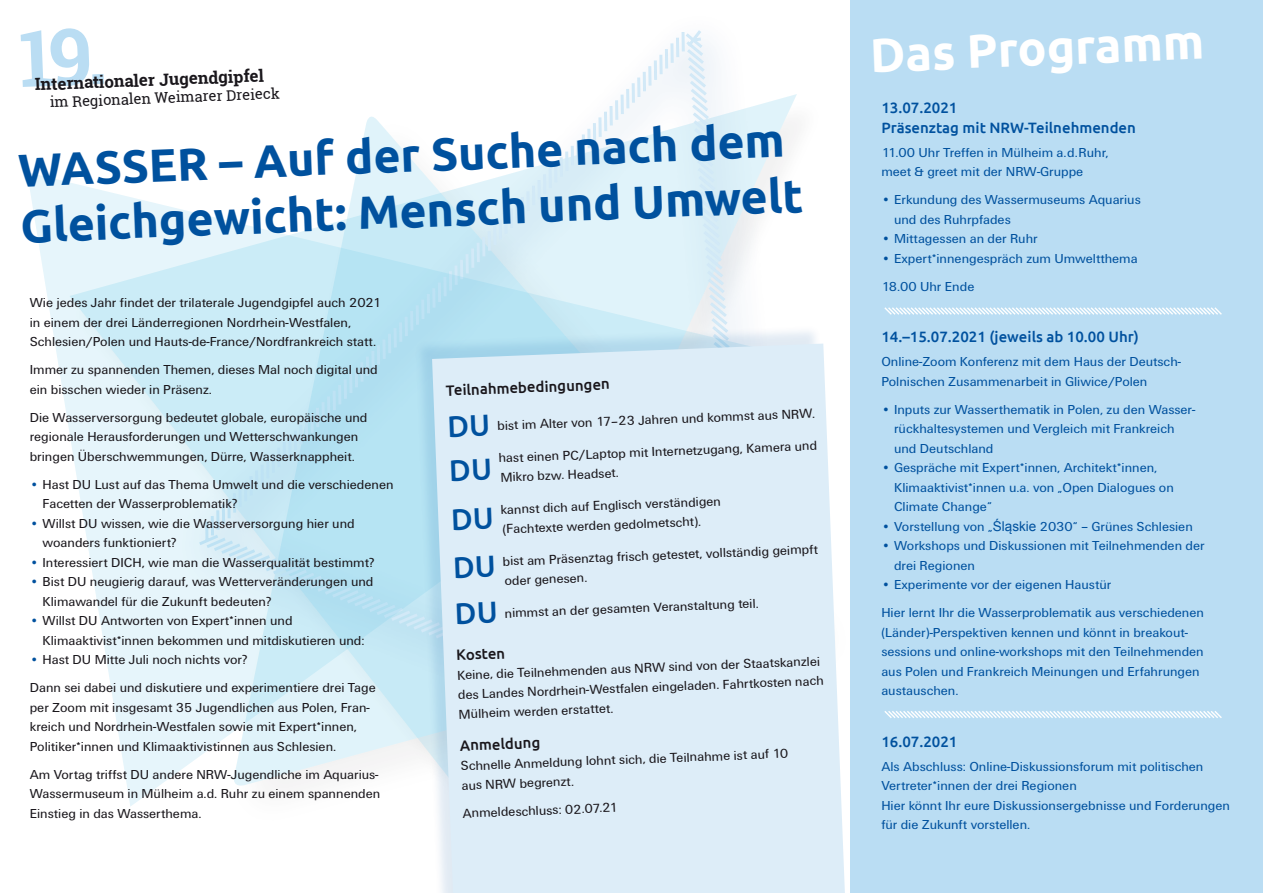
<style>
.page{position:relative;width:1263px;height:893px;background:#fff}
.page>*{position:absolute;margin:0;border:0;box-sizing:border-box;transform-origin:0 0}
.Subhead{font:700 48px "Ubuntu";color:#fff}
.Head{font:700 46.5px/55.9px "Ubuntu";color:#00519e}
.Head-2{font:700 16.8px "Roboto Slab";color:#1a171c}
.Subhead_schwarz{font:500 15px/19.5px "Ubuntu";color:#00519e}
.Subhead_schwarz-2{font:500 15px "Ubuntu";color:#1a171c}
.Head-3{font:14.7px "Roboto Slab";color:#1a171c}
.Fließtext_linksbündi{font:13.5px/19.5px "U001 T";color:#1a171c}
.Einzug{font:13.5px/19.5px "U001 T";color:#00519e}
.Fließtext_linksbündi-2{font:13.5px/19.5px "U001 T";color:#00519e}
.Einzug-2{font:13.5px/19.5px "U001 T";color:#1a171c}
.s1{color:#00519e}
.s2{font-family:"Ubuntu";font-weight:500;font-size:30px;color:#00519e}
.s3{font-family:"Arial"}
</style>
<div class="page">
<div style="left:850px;top:0;width:413px;height:893px;background:#baddf3"></div>
<svg style="left:884px;top:307px;width:338px;height:8px"></svg>
<svg style="left:884px;top:711px;width:338px;height:7px"></svg>
<div style="left:220px;top:104px;width:644px;height:731px;background:#1a171c;opacity:.5"></div>
<div style="left:176px;top:6px;width:633px;height:798px;background:#fff"></div>
<svg style="left:356px;top:30px;width:413px;height:178px"></svg>
<svg style="left:27px;top:172px;width:734px;height:635px"></svg>
<div style="left:414px;top:325px;width:431px;height:568px;background:#00519e;opacity:.12"></div>
<div style="left:432px;top:344px;width:413px;height:549px;background:#ddedf8"></div>
<svg style="left:451px;top:458px;width:39px;height:23px"></svg>
<svg style="left:453px;top:507px;width:39px;height:23px"></svg>
<p class="Head-2" style="left:34px;top:72px;width:231px;rotate:-2deg">Internationaler Jugendgipfel</p>
<p class="Head-3" style="left:50px;top:92px;width:232px;rotate:-2deg">im Regionalen Weimarer Dreieck</p>
<p class="Head" style="left:17px;top:140px;width:785px;rotate:-2deg">WASSER – Auf der Suche nach dem<br>Gleichgewicht: Mensch und Umwelt</p>
<p class="Fließtext_linksbündi" style="left:30px;top:293px;width:353px">Wie jedes Jahr findet der trilaterale Jugendgipfel auch 2021 in einem der drei Länderregionen Nordrhein-Westfalen,<br>Schlesien/Polen und Hauts-de-France/Nordfrankreich statt.</p>
<p class="Fließtext_linksbündi" style="left:30px;top:360px;width:350px">Immer zu spannenden Themen, dieses Mal noch digital und ein bisschen wieder in Präsenz.</p>
<p class="Fließtext_linksbündi" style="left:30px;top:408px;width:339px">Die Wasserversorgung bedeutet globale, europäische und regionale Herausforderungen und Wetterschwankungen bringen Überschwemmungen, Dürre, Wasserknappheit.</p>
<p class="Einzug-2" style="left:43px;top:475px;width:352px;text-indent:-13px"><span class="s1">•</span> Hast DU Lust auf das Thema Umwelt und die verschiedenen<br>Facetten der Wasserproblematik?</p>
<p class="Einzug-2" style="left:43px;top:514px;width:314px;text-indent:-13px"><span class="s1">•</span> Willst DU wissen, wie die Wasserversorgung hier und woanders funktioniert?</p>
<p class="Einzug-2" style="left:30px;top:553px;width:346px"><span class="s1">•</span> Interessiert DICH, wie man die Wasserqualität bestimmt?</p>
<p class="Einzug-2" style="left:43px;top:572px;width:332px;text-indent:-13px"><span class="s1">•</span> Bist DU neugierig darauf, was Wetterveränderungen und<br>Klimawandel für die Zukunft bedeuten?</p>
<p class="Einzug-2" style="left:43px;top:611px;width:324px;text-indent:-13px"><span class="s1">•</span> Willst DU Antworten von Expert*innen und<br>Klimaaktivist*innen bekommen und mitdiskutieren und:</p>
<p class="Einzug-2" style="left:30px;top:650px;width:219px"><span class="s1">•</span> Hast DU Mitte Juli noch nichts vor?</p>
<p class="Fließtext_linksbündi" style="left:30px;top:678px;width:348px">Dann sei dabei und diskutiere und experimentiere drei Tage per Zoom mit insgesamt 35 Jugendlichen aus Polen, Fran&shy;kreich und Nordrhein-Westfalen sowie mit Expert*innen, Politiker*innen und Klimaaktivistinnen aus Schlesien.</p>
<p class="Fließtext_linksbündi" style="left:30px;top:765px;width:352px">Am Vortag triffst DU andere NRW-Jugendliche im Aquarius-<br>Wassermuseum in Mülheim a.d. Ruhr zu einem spannenden<br>Einstieg in das Wasserthema.</p>
<p class="Subhead_schwarz-2" style="left:446px;top:380px;width:165px;rotate:-2deg">Teilnahmebedingungen</p>
<p class="Fließtext_linksbündi" style="left:447px;top:417px;width:369px;rotate:-2deg"><span class="s2">DU</span> bist im Alter von 17–23 Jahren und kommst aus NRW.</p>
<p class="Fließtext_linksbündi" style="left:498px;top:447px;width:320px;line-height:20px;rotate:-2deg">hast einen PC/Laptop mit Internetzugang, Kamera und<br>Mikro bzw. Headset.</p>
<p class="Fließtext_linksbündi" style="left:500px;top:499px;width:222px;rotate:-2deg">kannst dich auf Englisch verständigen (Fachtexte werden gedolmetscht).</p>
<p class="Fließtext_linksbündi" style="left:504px;top:551px;width:316px;line-height:20.1px;text-indent:-51px;rotate:-2deg"><span class="s2">DU</span> bist am Präsenztag frisch getestet, vollständig geimpft oder genesen.</p>
<p class="Fließtext_linksbündi" style="left:454px;top:605px;width:306px;rotate:-2deg"><span class="s2">DU</span> nimmst an der gesamten Veranstaltung teil.</p>
<p class="Subhead_schwarz-2" style="left:456px;top:645px;width:50px;rotate:-2deg">Kosten</p>
<p class="Fließtext_linksbündi" style="left:457px;top:665px;width:368px;rotate:-2deg">Keine, die Teilnehmenden aus NRW sind von der Staatskanzlei des Landes Nordrhein-Westfalen eingeladen. Fahrtkosten nach<br>Mülheim werden erstattet.</p>
<p class="Subhead_schwarz-2" style="left:460px;top:736px;width:82px;rotate:-2deg">Anmeldung</p>
<p class="Fließtext_linksbündi" style="left:460px;top:755px;width:329px;line-height:20px;rotate:-2deg">Schnelle Anmeldung lohnt sich, die Teilnahme ist auf 10 aus NRW begrenzt.</p>
<p class="Fließtext_linksbündi" style="left:462px;top:803px;width:157px;rotate:-2deg">Anmeldeschluss: 02.07.21</p>
<p class="Subhead" style="left:869px;top:25px;width:336px;rotate:-2deg">Das Programm</p>
<p class="Subhead_schwarz" style="left:881px;top:98px;width:256px">13.07.2021<br>Präsenztag mit NRW-Teilnehmenden</p>
<p class="Fließtext_linksbündi-2" style="left:881px;top:142px;width:229px">11.00 Uhr Treffen in Mülheim a.d.Ruhr, meet &amp; greet mit der NRW-Gruppe</p>
<p class="Einzug" style="left:894px;top:190px;width:248px;text-indent:-13px">• Erkundung des Wassermuseums Aquarius und des Ruhrpfades</p>
<p class="Einzug" style="left:881px;top:229px;width:158px">• Mittagessen an der Ruhr</p>
<p class="Einzug" style="left:881px;top:248px;width:258px">• Expert*innengespräch zum Umweltthema</p>
<p class="Einzug" style="left:881px;top:276px;width:95px">18.00 Uhr Ende</p>
<p class="Subhead_schwarz" style="left:881px;top:327px;width:259px">14.–15.07.2021 (jeweils ab 10.00 Uhr)</p>
<p class="Fließtext_linksbündi-2" style="left:881px;top:352px;width:301px">Online-Zoom Konferenz mit dem Haus der Deutsch-<br>Polnischen Zusammenarbeit in Gliwice/Polen</p>
<p class="Einzug" style="left:894px;top:399px;width:303px;text-indent:-13px">• Inputs zur Wasserthematik in Polen, zu den Wasser&shy;rückhaltesystemen und Vergleich mit Frankreich und Deutschland</p>
<p class="Einzug" style="left:894px;top:458px;width:281px;text-indent:-13px">• Gespräche mit Expert*innen, Architekt*innen,<br>Klimaaktivist*innen u.a. von „Open Dialogues on<br>Climate Change“</p>
<p class="Einzug" style="left:881px;top:516px;width:313px">• Vorstellung von „<span class="s3">Śląskie</span> 2030“ – Grünes Schlesien</p>
<p class="Einzug" style="left:894px;top:536px;width:312px;text-indent:-13px">• Workshops und Diskussionen mit Teilnehmenden der drei Regionen</p>
<p class="Einzug" style="left:881px;top:575px;width:232px">• Experimente vor der eigenen Haustür</p>
<p class="Fließtext_linksbündi-2" style="left:881px;top:603px;width:324px">Hier lernt Ihr die Wasserproblematik aus verschiedenen (Länder)-Perspektiven kennen und könnt in breakout&shy;sessions und online-workshops mit den Teilnehmenden aus Polen und Frankreich Meinungen und Erfahrungen austauschen.</p>
<p class="Subhead_schwarz" style="left:881px;top:731px;width:78px">16.07.2021</p>
<p class="Einzug" style="left:881px;top:756px;width:324px">Als Abschluss: Online-Diskussionsforum mit politischen<br>Vertreter*innen der drei Regionen</p>
<p class="Fließtext_linksbündi-2" style="left:881px;top:795px;width:350px">Hier könnt Ihr eure Diskussionsergebnisse und Forderungen für die Zukunft vorstellen.</p>
</div>
